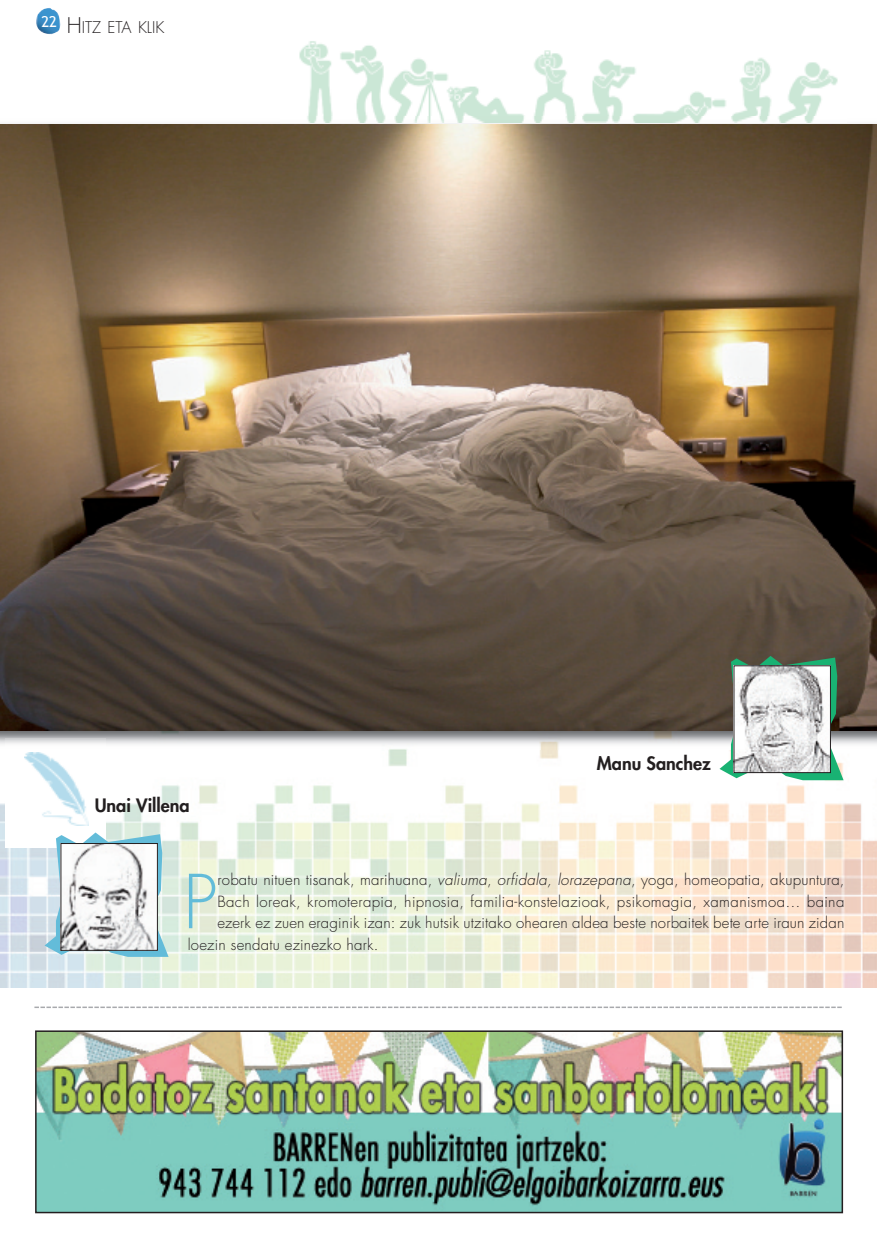
<style>
.page{position:relative;width:877px;height:1247px;background:#fff}
.page>*{position:absolute;margin:0;border:0;box-sizing:border-box;transform-origin:0 0}
.t1{font:300 72.3px "Futura";color:#63bcd9}
.t2{font:800 18px "Futura";color:#231f20}
.t3{font:300 15.75px "Futura";color:#231f20}
.t4{font:300 15px "Futura";letter-spacing:.015em;color:#231f20}
.t5{font:15px "Trebuchet MS";color:#fff}
.s1{font-size:21px}
.s2{font-style:italic}
</style>
<div class="page">
<img style="left:0;top:122px;width:877px;height:865px">
<img style="left:36px;top:8px;width:24px;height:26px">
<div style="left:5px;top:739px;width:101px;height:109px;background:#fff"></div>
<img style="left:25px;top:752px;width:63px;height:74px">
<img style="left:299px;top:41px;width:539px;height:76px">
<img style="left:0;top:730px;width:877px;height:20px">
<img style="left:5px;top:739px;width:101px;height:11px">
<img style="left:307px;top:117px;width:507px;height:5px">
<img style="left:0;top:125px;width:877px;height:605px">
<svg style="left:719px;top:656px;width:124px;height:124px"></svg>
<img style="left:736px;top:667px;width:93px;height:104px">
<div style="left:734px;top:665px;width:97px;height:108px;border:1px solid #231f20"></div>
<svg style="left:45px;top:832px;width:124px;height:125px"></svg>
<img style="left:63px;top:845px;width:93px;height:104px">
<div style="left:61px;top:843px;width:97px;height:108px;border:1px solid #231f20"></div>
<svg style="left:34px;top:1006px;width:808px;height:2px"></svg>
<img style="left:38px;top:1033px;width:802px;height:177px">
<div style="left:35px;top:1030px;width:808px;height:183px;border:2px solid #231f20"></div>
<p class="t5" style="left:41px;top:13px;width:17px">22</p>
<p class="t3" style="left:67px;top:20px;width:99px"><span class="s1">H</span>ITZ ETA KLIK</p>
<p class="t2" style="left:95px;top:797px;width:97px">Unai Villena</p>
<p class="t2" style="left:597px;top:754px;width:116px">Manu Sanchez</p>
<h1 class="t1" style="left:183px;top:868px;width:36px">P</h1>
<p class="t4" style="left:218px;top:872px;width:628px">robatu nituen tisanak, marihuana, <span class="s2">valiuma</span>, <span class="s2">orfidala, lorazepana</span>, yoga, homeopatia, akupuntura,</p>
<p class="t4" style="left:217px;top:894px;width:629px">Bach loreak, kromoterapia, hipnosia, familia-konstelazioak, psikomagia, xamanismoa… baina</p>
<p class="t4" style="left:217px;top:916px;width:628px">ezerk ez zuen eraginik izan: zuk hutsik utzitako ohearen aldea beste norbaitek bete arte iraun zidan</p>
<p class="t4" style="left:188px;top:937px;width:192px">loezin sendatu ezinezko hark.</p>
</div>
